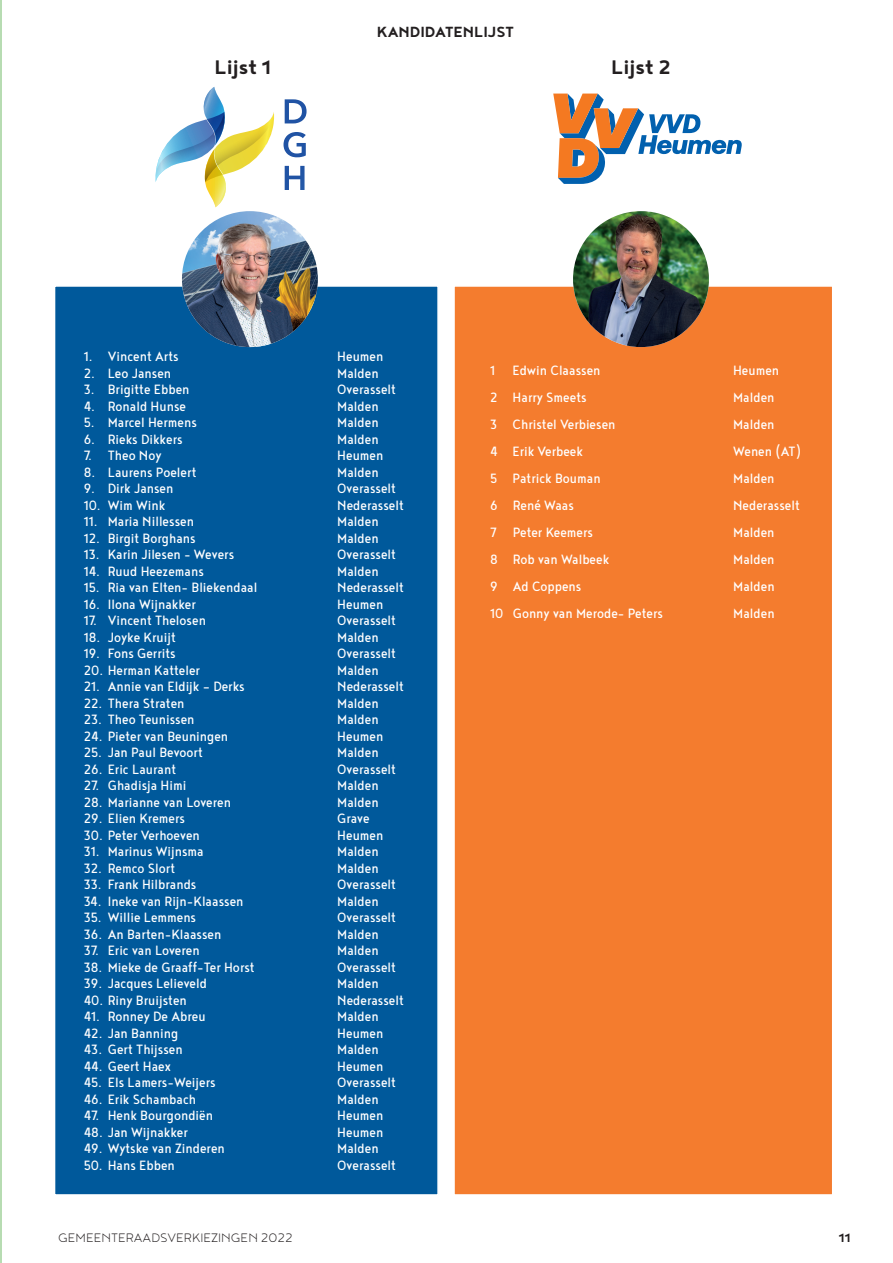
<style>
.page{position:relative;width:893px;height:1263px;background:#fff}
.page>*{position:absolute;margin:0;border:0;box-sizing:border-box;transform-origin:0 0}
.t1{font:700 24px "Noyh";color:#231f20}
.t2{font:700 18px "Noyh";color:#231f20}
.t3{font:16.5px "Noyh Slim";color:#fff}
.t4{font:200 15px "Noyh";color:#231f20}
.t5{font:700 15px "Noyh";color:#231f20}
</style>
<div class="page">
<hr style="left:0;top:0;width:1px;height:1263px;background:#b7dcb2">
<div style="left:453px;top:285px;width:380px;height:911px;background:#f47c2e;border:2px solid #fff"></div>
<img style="left:573px;top:211px;width:136px;height:136px;border-radius:68px">
<svg style="left:553px;top:94px;width:189px;height:90px"></svg>
<div style="left:54px;top:285px;width:385px;height:911px;background:#00599b;border:2px solid #fff"></div>
<img style="left:182px;top:211px;width:136px;height:136px;border-radius:68px">
<svg style="left:285px;top:99px;width:22px;height:24px"></svg>
<svg style="left:283px;top:132px;width:23px;height:25px"></svg>
<svg style="left:285px;top:166px;width:20px;height:24px"></svg>
<svg style="left:155px;top:87px;width:119px;height:121px"></svg>
<h1 class="t1" style="left:214px;top:54px;width:58px">Lijst 1</h1>
<p class="t2" style="left:377px;top:21px;width:138px">KANDIDATENLIJST</p>
<h1 class="t1" style="left:611px;top:54px;width:61px">Lijst 2</h1>
<p class="t3" style="left:84px;top:347px;width:97px">1. Vincent Arts</p>
<p class="t3" style="left:337px;top:347px;width:48px">Heumen</p>
<p class="t3" style="left:84px;top:364px;width:89px">2. Leo Jansen</p>
<p class="t3" style="left:337px;top:364px;width:43px">Malden</p>
<p class="t3" style="left:84px;top:380px;width:107px">3. Brigitte Ebben</p>
<p class="t3" style="left:337px;top:380px;width:60px">Overasselt</p>
<p class="t3" style="left:84px;top:397px;width:104px">4. Ronald Hunse</p>
<p class="t3" style="left:337px;top:397px;width:43px">Malden</p>
<p class="t3" style="left:84px;top:413px;width:115px">5. Marcel Hermens</p>
<p class="t3" style="left:337px;top:413px;width:43px">Malden</p>
<p class="t3" style="left:84px;top:430px;width:100px">6. Rieks Dikkers</p>
<p class="t3" style="left:337px;top:430px;width:43px">Malden</p>
<p class="t3" style="left:84px;top:446px;width:79px">7. Theo Noy</p>
<p class="t3" style="left:337px;top:446px;width:48px">Heumen</p>
<p class="t3" style="left:84px;top:463px;width:114px">8. Laurens Poelert</p>
<p class="t3" style="left:337px;top:463px;width:43px">Malden</p>
<p class="t3" style="left:84px;top:479px;width:91px">9. Dirk Jansen</p>
<p class="t3" style="left:337px;top:479px;width:60px">Overasselt</p>
<p class="t3" style="left:84px;top:496px;width:83px">10. Wim Wink</p>
<p class="t3" style="left:337px;top:496px;width:68px">Nederasselt</p>
<p class="t3" style="left:84px;top:512px;width:112px">11. Maria Nillessen</p>
<p class="t3" style="left:337px;top:512px;width:43px">Malden</p>
<p class="t3" style="left:84px;top:529px;width:113px">12. Birgit Borghans</p>
<p class="t3" style="left:337px;top:529px;width:43px">Malden</p>
<p class="t3" style="left:84px;top:545px;width:152px">13. Karin Jilesen - Wevers</p>
<p class="t3" style="left:337px;top:545px;width:60px">Overasselt</p>
<p class="t3" style="left:84px;top:562px;width:122px">14. Ruud Heezemans</p>
<p class="t3" style="left:337px;top:562px;width:43px">Malden</p>
<p class="t3" style="left:84px;top:578px;width:175px">15. Ria van Elten- Bliekendaal</p>
<p class="t3" style="left:337px;top:578px;width:68px">Nederasselt</p>
<p class="t3" style="left:84px;top:595px;width:114px">16. Ilona Wijnakker</p>
<p class="t3" style="left:337px;top:595px;width:48px">Heumen</p>
<p class="t3" style="left:84px;top:611px;width:124px">17. Vincent Thelosen</p>
<p class="t3" style="left:337px;top:611px;width:60px">Overasselt</p>
<p class="t3" style="left:84px;top:628px;width:94px">18. Joyke Kruijt</p>
<p class="t3" style="left:337px;top:628px;width:43px">Malden</p>
<p class="t3" style="left:84px;top:644px;width:93px">19. Fons Gerrits</p>
<p class="t3" style="left:337px;top:644px;width:60px">Overasselt</p>
<p class="t3" style="left:84px;top:661px;width:118px">20. Herman Katteler</p>
<p class="t3" style="left:337px;top:661px;width:43px">Malden</p>
<p class="t3" style="left:84px;top:677px;width:162px">21. Annie van Eldijk – Derks</p>
<p class="t3" style="left:337px;top:677px;width:68px">Nederasselt</p>
<p class="t3" style="left:84px;top:694px;width:102px">22. Thera Straten</p>
<p class="t3" style="left:337px;top:694px;width:43px">Malden</p>
<p class="t3" style="left:84px;top:710px;width:112px">23. Theo Teunissen</p>
<p class="t3" style="left:337px;top:710px;width:43px">Malden</p>
<p class="t3" style="left:84px;top:727px;width:146px">24. Pieter van Beuningen</p>
<p class="t3" style="left:337px;top:727px;width:48px">Heumen</p>
<p class="t3" style="left:84px;top:743px;width:121px">25. Jan Paul Bevoort</p>
<p class="t3" style="left:337px;top:743px;width:43px">Malden</p>
<p class="t3" style="left:84px;top:760px;width:94px">26. Eric Laurant</p>
<p class="t3" style="left:337px;top:760px;width:60px">Overasselt</p>
<p class="t3" style="left:84px;top:776px;width:104px">27. Ghadisja Himi</p>
<p class="t3" style="left:337px;top:776px;width:43px">Malden</p>
<p class="t3" style="left:84px;top:793px;width:149px">28. Marianne van Loveren</p>
<p class="t3" style="left:337px;top:793px;width:43px">Malden</p>
<p class="t3" style="left:84px;top:809px;width:103px">29. Elien Kremers</p>
<p class="t3" style="left:337px;top:809px;width:34px">Grave</p>
<p class="t3" style="left:84px;top:826px;width:118px">30. Peter Verhoeven</p>
<p class="t3" style="left:337px;top:826px;width:48px">Heumen</p>
<p class="t3" style="left:84px;top:842px;width:122px">31. Marinus Wijnsma</p>
<p class="t3" style="left:337px;top:842px;width:43px">Malden</p>
<p class="t3" style="left:84px;top:859px;width:93px">32. Remco Slort</p>
<p class="t3" style="left:337px;top:859px;width:43px">Malden</p>
<p class="t3" style="left:84px;top:875px;width:114px">33. Frank Hilbrands</p>
<p class="t3" style="left:337px;top:875px;width:60px">Overasselt</p>
<p class="t3" style="left:84px;top:892px;width:161px">34. Ineke van Rijn-Klaassen</p>
<p class="t3" style="left:337px;top:892px;width:43px">Malden</p>
<p class="t3" style="left:84px;top:908px;width:114px">35. Willie Lemmens</p>
<p class="t3" style="left:337px;top:908px;width:60px">Overasselt</p>
<p class="t3" style="left:84px;top:925px;width:139px">36. An Barten-Klaassen</p>
<p class="t3" style="left:337px;top:925px;width:43px">Malden</p>
<p class="t3" style="left:84px;top:941px;width:117px">37. Eric van Loveren</p>
<p class="t3" style="left:337px;top:941px;width:43px">Malden</p>
<p class="t3" style="left:84px;top:958px;width:172px">38. Mieke de Graaff-Ter Horst</p>
<p class="t3" style="left:337px;top:958px;width:60px">Overasselt</p>
<p class="t3" style="left:84px;top:974px;width:125px">39. Jacques Lelieveld</p>
<p class="t3" style="left:337px;top:974px;width:43px">Malden</p>
<p class="t3" style="left:84px;top:991px;width:105px">40. Riny Bruijsten</p>
<p class="t3" style="left:337px;top:991px;width:68px">Nederasselt</p>
<p class="t3" style="left:84px;top:1007px;width:123px">41. Ronney De Abreu</p>
<p class="t3" style="left:337px;top:1007px;width:43px">Malden</p>
<p class="t3" style="left:84px;top:1024px;width:96px">42. Jan Banning</p>
<p class="t3" style="left:337px;top:1024px;width:48px">Heumen</p>
<p class="t3" style="left:84px;top:1040px;width:100px">43. Gert Thijssen</p>
<p class="t3" style="left:337px;top:1040px;width:43px">Malden</p>
<p class="t3" style="left:84px;top:1057px;width:89px">44. Geert Haex</p>
<p class="t3" style="left:337px;top:1057px;width:48px">Heumen</p>
<p class="t3" style="left:84px;top:1073px;width:133px">45. Els Lamers-Weijers</p>
<p class="t3" style="left:337px;top:1073px;width:60px">Overasselt</p>
<p class="t3" style="left:84px;top:1090px;width:114px">46. Erik Schambach</p>
<p class="t3" style="left:337px;top:1090px;width:43px">Malden</p>
<p class="t3" style="left:84px;top:1106px;width:131px">47. Henk Bourgondiën</p>
<p class="t3" style="left:337px;top:1106px;width:48px">Heumen</p>
<p class="t3" style="left:84px;top:1123px;width:106px">48. Jan Wijnakker</p>
<p class="t3" style="left:337px;top:1123px;width:48px">Heumen</p>
<p class="t3" style="left:84px;top:1139px;width:143px">49. Wytske van Zinderen</p>
<p class="t3" style="left:337px;top:1139px;width:43px">Malden</p>
<p class="t3" style="left:84px;top:1156px;width:93px">50. Hans Ebben</p>
<p class="t3" style="left:337px;top:1156px;width:60px">Overasselt</p>
<p class="t3" style="left:490px;top:361px;width:112px">1 Edwin Claassen</p>
<p class="t3" style="left:733px;top:361px;width:48px">Heumen</p>
<p class="t3" style="left:490px;top:388px;width:98px">2 Harry Smeets</p>
<p class="t3" style="left:733px;top:388px;width:43px">Malden</p>
<p class="t3" style="left:490px;top:415px;width:127px">3 Christel Verbiesen</p>
<p class="t3" style="left:733px;top:415px;width:43px">Malden</p>
<p class="t3" style="left:490px;top:442px;width:94px">4 Erik Verbeek</p>
<p class="t3" style="left:733px;top:442px;width:69px">Wenen (AT)</p>
<p class="t3" style="left:490px;top:469px;width:112px">5 Patrick Bouman</p>
<p class="t3" style="left:733px;top:469px;width:43px">Malden</p>
<p class="t3" style="left:490px;top:496px;width:85px">6 René Waas</p>
<p class="t3" style="left:733px;top:496px;width:68px">Nederasselt</p>
<p class="t3" style="left:490px;top:523px;width:104px">7 Peter Keemers</p>
<p class="t3" style="left:733px;top:523px;width:43px">Malden</p>
<p class="t3" style="left:490px;top:550px;width:121px">8 Rob van Walbeek</p>
<p class="t3" style="left:733px;top:550px;width:43px">Malden</p>
<p class="t3" style="left:490px;top:577px;width:93px">9 Ad Coppens</p>
<p class="t3" style="left:733px;top:577px;width:43px">Malden</p>
<p class="t3" style="left:490px;top:604px;width:174px">10 Gonny van Merode- Peters</p>
<p class="t3" style="left:733px;top:604px;width:43px">Malden</p>
<p class="t4" style="left:58px;top:1230px;width:236px">GEMEENTERAADSVERKIEZINGEN 2022</p>
<p class="t5" style="left:839px;top:1229px;width:13px">11</p>
</div>
